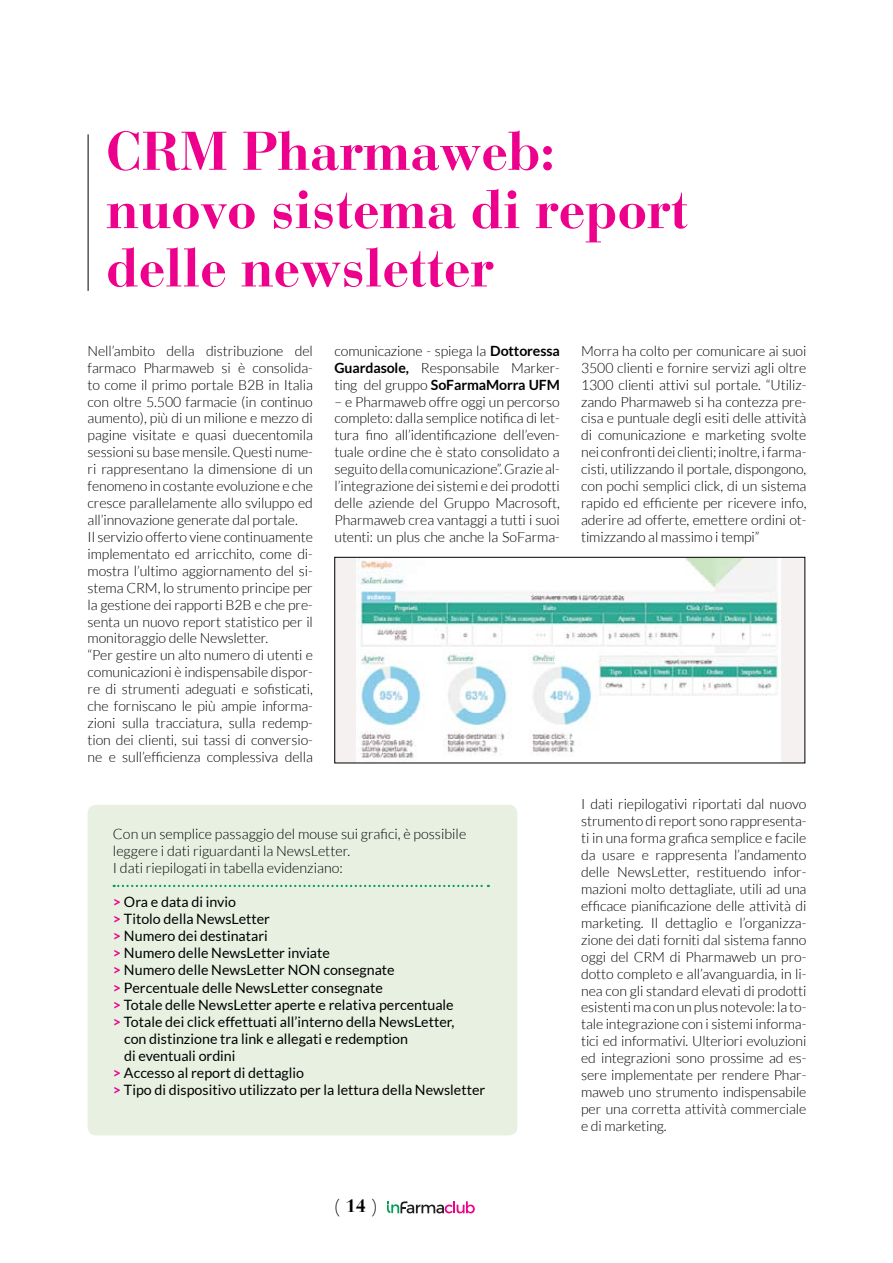
<style>
.page{position:relative;width:893px;height:1263px;background:#fff}
.page>*{position:absolute;margin:0;border:0;box-sizing:border-box;transform-origin:0 0}
.t1{font:700 54px/58.3px "Bauer Bodoni";letter-spacing:-.01em;color:#ec008c}
.t2{font:18px "Bauer Bodoni";color:#000}
.t3{font:14.25px "Lato";color:#000}
.t4{font:300 14.25px/17.1px "Lato";color:#000}
.t5{font:300 14.1px/17px "Lato";letter-spacing:-.005em;color:#000;text-align:justify}
.s1{font-weight:700}
.s2{font-weight:700;color:#ec008c}
</style>
<div class="page">
<div style="left:88px;top:805px;width:429px;height:330px;background:#e8f0e2;border-radius:9px"></div>
<hr style="left:88px;top:134px;width:1px;height:157px;background:#000">
<svg style="left:114px;top:885px;width:375px;height:2px"></svg>
<svg style="left:387px;top:1201px;width:88px;height:12px"></svg>
<div style="left:335px;top:557px;width:470px;height:206px;background:#f4f1f0"></div>
<img style="left:356px;top:559px;width:424px;height:202px">
<div style="left:334px;top:557px;width:471px;height:206px;border:1px solid #000"></div>
<h1 class="t1" style="left:106px;top:122px;width:584px">CRM Pharmaweb: nuovo sistema di report delle newsletter</h1>
<p class="t5" style="left:88px;top:342px;width:227px;text-align:left">Nell’ambito della distribuzione del farmaco Pharmaweb si è consolida&shy;to come il primo portale B2B in Italia con oltre 5.500 farmacie (in continuo aumento), più di un milione e mezzo di pagine visitate e quasi duecentomila sessioni su base mensile. Questi nume&shy;ri rappresentano la dimensione di un fenomeno in costante evoluzione e che cresce parallelamente allo sviluppo ed all’innovazione generate dal portale.<br>Il servizio offerto viene continuamente implementato ed arricchito, come di&shy;mostra l’ultimo aggiornamento del si&shy;stema CRM, lo strumento principe per la gestione dei rapporti B2B e che pre&shy;senta un nuovo report statistico per il monitoraggio delle Newsletter.<br>“Per gestire un alto numero di utenti e comunicazioni è indispensabile dispor&shy;re di strumenti adeguati e sofisticati, che forniscano le più ampie informa&shy;zioni sulla tracciatura, sulla redemp&shy;tion dei clienti, sui tassi di conversio&shy;ne e sull’efficienza complessiva della</p>
<p class="t5" style="left:334px;top:342px;width:227px">comunicazione - spiega la <span class="s1">Dottoressa Guardasole,</span> Responsabile Marker&shy;ting del gruppo <span class="s1">SoFarmaMorra UFM</span></p>
<p class="t5" style="left:334px;top:393px;width:227px">– e Pharmaweb offre oggi un percorso completo: dalla semplice notifica di let&shy;tura fino all’identificazione dell’even&shy;tuale ordine che è stato consolidato a seguito della comunicazione”. Grazie al&shy;l’integrazione dei sistemi e dei prodotti delle aziende del Gruppo Macrosoft, Pharmaweb crea vantaggi a tutti i suoi utenti: un plus che anche la SoFarma-</p>
<p class="t4" style="left:113px;top:825px;width:355px">Con un semplice passaggio del mouse sui grafici, è possibile leggere i dati riguardanti la NewsLetter.<br>I dati riepilogati in tabella evidenziano:</p>
<p class="t3" style="left:113px;top:894px;width:125px"><span class="s2">&gt;</span> Ora e data di invio</p>
<p class="t3" style="left:113px;top:911px;width:159px"><span class="s2">&gt;</span> Titolo della NewsLetter</p>
<p class="t3" style="left:113px;top:928px;width:156px"><span class="s2">&gt;</span> Numero dei destinatari</p>
<p class="t3" style="left:113px;top:945px;width:218px"><span class="s2">&gt;</span> Numero delle NewsLetter inviate</p>
<p class="t3" style="left:113px;top:962px;width:283px"><span class="s2">&gt;</span> Numero delle NewsLetter NON consegnate</p>
<p class="t3" style="left:113px;top:979px;width:271px"><span class="s2">&gt;</span> Percentuale delle NewsLetter consegnate</p>
<p class="t3" style="left:113px;top:996px;width:342px"><span class="s2">&gt;</span> Totale delle NewsLetter aperte e relativa percentuale</p>
<p class="t3" style="left:113px;top:1013px;width:343px"><span class="s2">&gt;</span> Totale dei click effettuati all’interno della NewsLetter,</p>
<p class="t3" style="left:124px;top:1031px;width:286px">con distinzione tra link e allegati e redemption</p>
<p class="t3" style="left:124px;top:1048px;width:113px">di eventuali ordini</p>
<p class="t3" style="left:113px;top:1065px;width:193px"><span class="s2">&gt;</span> Accesso al report di dettaglio</p>
<p class="t3" style="left:113px;top:1082px;width:374px"><span class="s2">&gt;</span> Tipo di dispositivo utilizzato per la lettura della Newsletter</p>
<p class="t5" style="left:581px;top:342px;width:227px">Morra ha colto per comunicare ai suoi 3500 clienti e fornire servizi agli oltre 1300 clienti attivi sul portale. “Utiliz&shy;zando Pharmaweb si ha contezza pre&shy;cisa e puntuale degli esiti delle attività di comunicazione e marketing svolte nei confronti dei clienti; inoltre, i farma&shy;cisti, utilizzando il portale, dispongono, con pochi semplici click, di un sistema rapido ed efficiente per ricevere info, aderire ad offerte, emettere ordini ot&shy;timizzando al massimo i tempi”</p>
<p class="t5" style="left:581px;top:796px;width:227px">I dati riepilogativi riportati dal nuovo strumento di report sono rappresenta&shy;ti in una forma grafica semplice e facile da usare e rappresenta l’andamento delle NewsLetter, restituendo infor&shy;mazioni molto dettagliate, utili ad una efficace pianificazione delle attività di marketing. Il dettaglio e l’organizza&shy;zione dei dati forniti dal sistema fanno oggi del CRM di Pharmaweb un pro&shy;dotto completo e all’avanguardia, in li&shy;nea con gli standard elevati di prodotti esistenti ma con un plus notevole: la to&shy;tale integrazione con i sistemi informa&shy;tici ed informativi. Ulteriori evoluzioni ed integrazioni sono prossime ad es&shy;sere implementate per rendere Phar&shy;maweb uno strumento indispensabile per una corretta attività commerciale e di marketing.</p>
<p class="t2" style="left:334px;top:1195px;width:46px">( <span class="s1">14</span> )</p>
</div>
